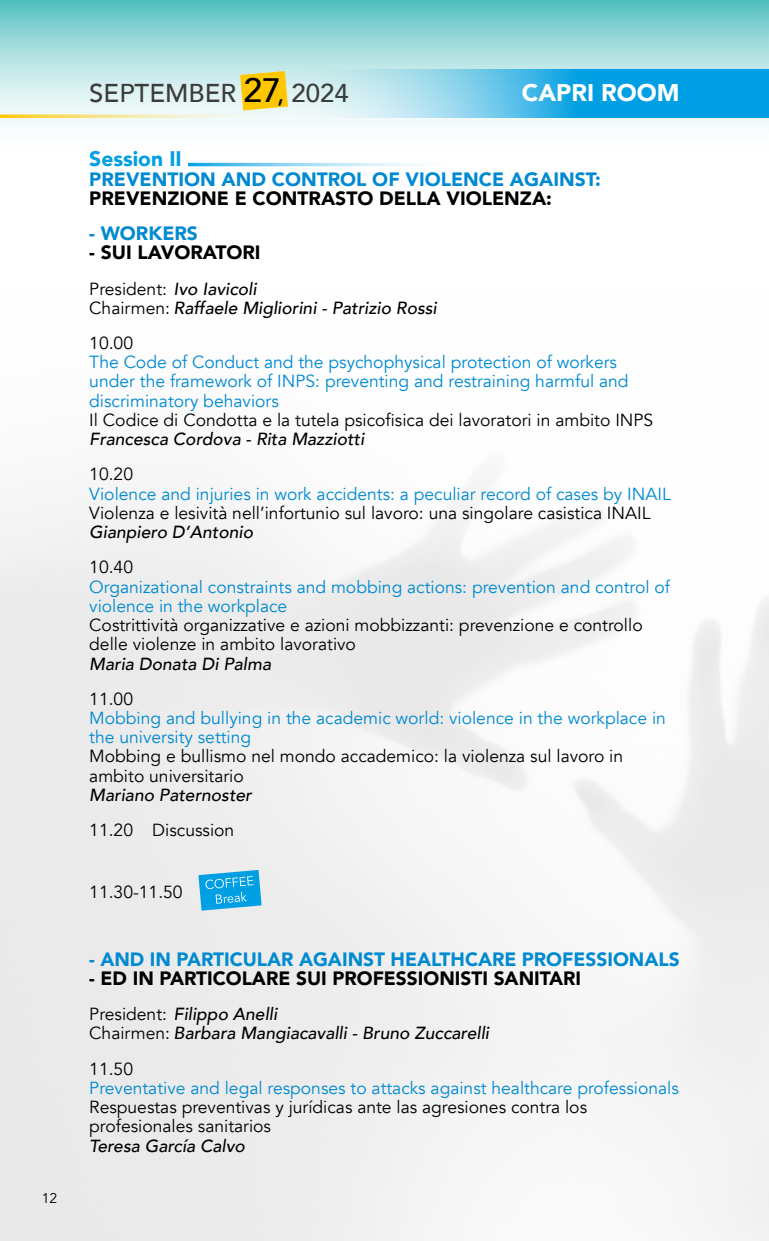
<style>
.page{position:relative;width:769px;height:1241px;background:#fff}
.page>*{position:absolute;margin:0;border:0;box-sizing:border-box;transform-origin:0 0}
.t1{font:500 25.72px "Avenir";color:#3c3c3b}
.t2{font:900 24.15px "Avenir";color:#fff}
.t3{font:900 21px "Avenir";color:#009fe3}
.t4{font:900 19.25px "Avenir";color:#008ad1}
.t5{font:900 19.25px "Avenir";color:#000}
.t6{font:17.5px/19.2px "Avenir";color:#008ad1}
.t7{font:17.5px/19.2px "Avenir";color:#000}
.t8{font:italic 500 17.5px/19.2px "Avenir";color:#000}
.t9{font:14px "Avenir";color:#000}
.s1{font-size:33.77px;color:#000}
.s2{color:#000}
.s3{font-weight:400;font-style:normal}
</style>
<div class="page">
<img style="left:0;top:486px;width:769px;height:754px">
<svg style="left:0;top:0;width:769px;height:163px"></svg>
<svg style="left:0;top:114px;width:284px;height:4px"></svg>
<svg style="left:240px;top:71px;width:44px;height:39px;background:#f9cb1c"></svg>
<svg style="left:284px;top:69px;width:485px;height:49px;background:#5ac0e7"></svg>
<hr style="left:188px;top:163px;width:292px;height:3px;background:#009fe3">
<svg style="left:198px;top:869px;width:64px;height:41px;background:#3db4e6"></svg>
<p class="t9" style="left:42px;top:1189px;width:17px">12</p>
<h1 class="t1" style="left:89px;top:71px;width:261px">SEPTEMBER <span class="s1">27</span><span class="s2">,</span> 2024</h1>
<h2 class="t2" style="left:522px;top:72px;width:159px">CAPRI ROOM</h2>
<p class="t3" style="left:89px;top:141px;width:94px">Session II</p>
<p class="t4" style="left:89px;top:162px;width:513px">PREVENTION AND CONTROL OF VIOLENCE AGAINST:</p>
<p class="t5" style="left:89px;top:181px;width:464px">PREVENZIONE E CONTRASTO DELLA VIOLENZA:</p>
<p class="t4" style="left:89px;top:217px;width:110px">- WORKERS</p>
<p class="t5" style="left:89px;top:236px;width:173px">- SUI LAVORATORI</p>
<p class="t8" style="left:89px;top:279px;width:349px"><span class="s3">President:</span> Ivo Iavicoli<br><span class="s3">Chairmen:</span> Raffaele Migliorini - Patrizio Rossi</p>
<p class="t7" style="left:89px;top:333px;width:45px">10.00</p>
<p class="t6" style="left:89px;top:353px;width:541px">The Code of Conduct and the psychophysical protection of workers under the framework of INPS: preventing and restraining harmful and discriminatory behaviors</p>
<p class="t7" style="left:89px;top:410px;width:565px">Il Codice di Condotta e la tutela psicofisica dei lavoratori in ambito INPS</p>
<p class="t8" style="left:89px;top:429px;width:276px">Francesca Cordova - Rita Mazziotti</p>
<p class="t7" style="left:89px;top:465px;width:45px">10.20</p>
<p class="t6" style="left:89px;top:484px;width:583px">Violence and injuries in work accidents: a peculiar record of cases by INAIL</p>
<p class="t7" style="left:89px;top:503px;width:563px">Violenza e lesività nell’infortunio sul lavoro: una singolare casistica INAIL</p>
<p class="t8" style="left:89px;top:522px;width:165px">Gianpiero D’Antonio</p>
<p class="t7" style="left:89px;top:558px;width:45px">10.40</p>
<p class="t6" style="left:89px;top:577px;width:582px">Organizational constraints and mobbing actions: prevention and control of violence in the workplace</p>
<p class="t7" style="left:89px;top:615px;width:555px">Costrittività organizzative e azioni mobbizzanti: prevenzione e controllo delle violenze in ambito lavorativo</p>
<p class="t8" style="left:89px;top:654px;width:183px">Maria Donata Di Palma</p>
<p class="t7" style="left:89px;top:689px;width:45px">11.00</p>
<p class="t6" style="left:89px;top:708px;width:578px">Mobbing and bullying in the academic world: violence in the workplace in the university setting</p>
<p class="t7" style="left:89px;top:747px;width:535px">Mobbing e bullismo nel mondo accademico: la violenza sul lavoro in ambito universitario</p>
<p class="t8" style="left:89px;top:785px;width:164px">Mariano Paternoster</p>
<p class="t7" style="left:89px;top:820px;width:147px">11.20 Discussion</p>
<p class="t7" style="left:89px;top:882px;width:95px">11.30-11.50</p>
<p class="t4" style="left:89px;top:942px;width:592px">- AND IN PARTICULAR AGAINST HEALTHCARE PROFESSIONALS</p>
<p class="t5" style="left:89px;top:961px;width:493px">- ED IN PARTICOLARE SUI PROFESSIONISTI SANITARI</p>
<p class="t8" style="left:89px;top:1004px;width:401px"><span class="s3">President:</span> Filippo Anelli<br><span class="s3">Chairmen:</span> Barbara Mangiacavalli - Bruno Zuccarelli</p>
<p class="t7" style="left:89px;top:1059px;width:45px">11.50</p>
<p class="t6" style="left:89px;top:1078px;width:591px">Preventative and legal responses to attacks against healthcare professionals</p>
<p class="t7" style="left:89px;top:1097px;width:499px">Respuestas preventivas y jurídicas ante las agresiones contra los profesionales sanitarios</p>
<p class="t8" style="left:89px;top:1135px;width:157px">Teresa García Calvo</p>
</div>
